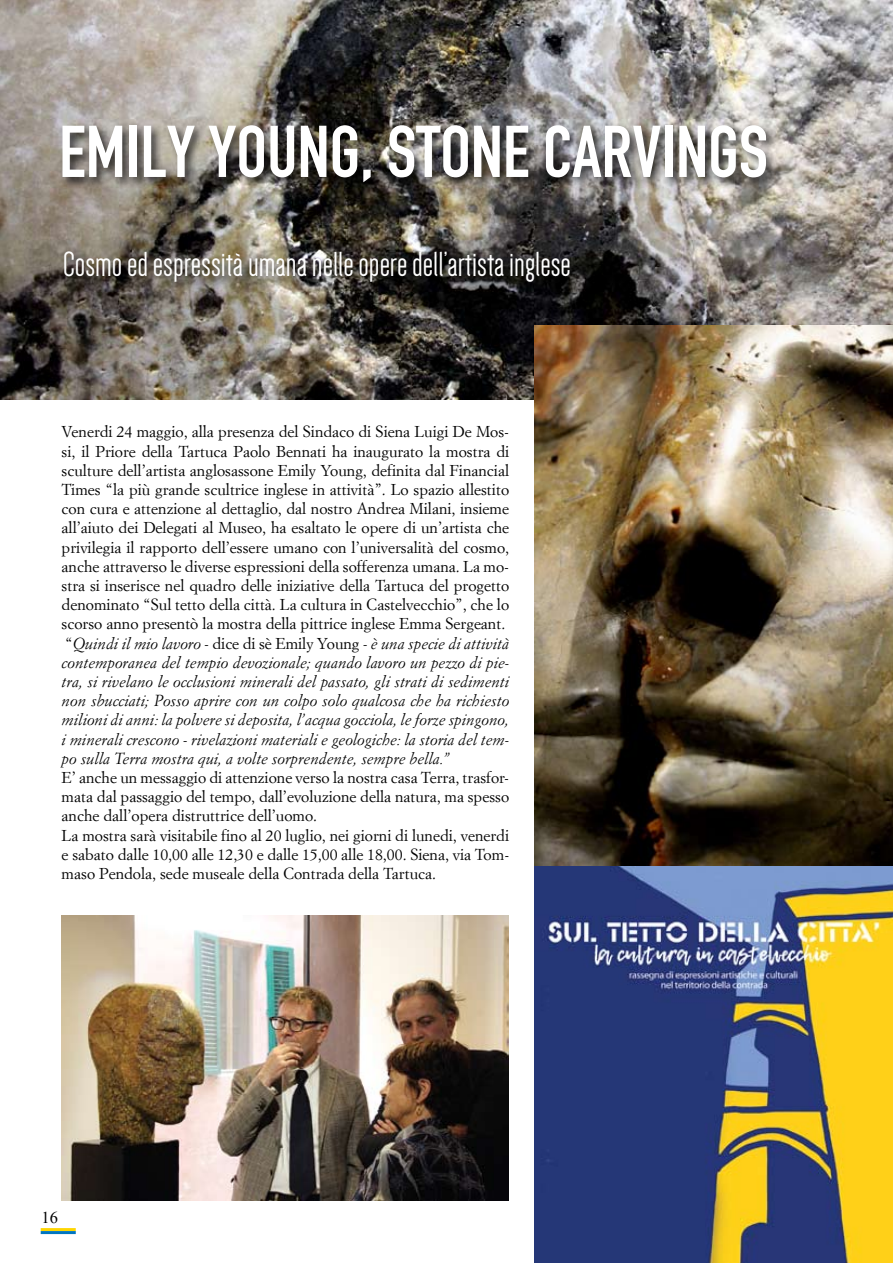
<style>
.page{position:relative;width:893px;height:1263px;background:#fff}
.page>*{position:absolute;margin:0;border:0;box-sizing:border-box;transform-origin:0 0}
.t1{font:72px "engschriftcaps";color:#fff}
.t2{font:36px "Dense";color:#fff}
.t3{font:16.5px "Times New Roman";color:#000}
.t4{font:15.75px/19.2px "Simoncini Garamond";color:#000;text-align:justify}
.t5{font:italic 15.75px/19.2px "Simoncini Garamond Std";color:#000;text-align:justify}
.s1{font-family:"Simoncini Garamond";font-style:normal}
</style>
<div class="page">
<hr style="left:41px;top:1228px;width:35px;height:3px;background:#ffd600">
<hr style="left:41px;top:1231px;width:35px;height:3px;background:#0076c0">
<img style="left:0;top:0;width:893px;height:400px">
<img style="left:534px;top:325px;width:359px;height:938px">
<div style="left:59px;top:121px;width:821px;height:108px;background:#000;opacity:.75"></div>
<div style="left:62px;top:249px;width:582px;height:67px;background:#000;opacity:.75"></div>
<img style="left:62px;top:915px;width:446px;height:285px">
<h1 class="t1" style="left:59px;top:109px;width:710px">EMILY YOUNG, STONE CARVINGS</h1>
<h2 class="t2" style="left:63px;top:247px;width:510px">Cosmo ed espressità umana nelle opere dell’artista inglese</h2>
<p class="t4" style="left:62px;top:422px;width:449px">Venerdi 24 maggio, alla presenza del Sindaco di Siena Luigi De Mos&shy;si, il Priore della Tartuca Paolo Bennati ha inaugurato la mostra di sculture dell’artista anglosassone Emily Young, definita dal Financial Times “la più grande scultrice inglese in attività”. Lo spazio allestito con cura e attenzione al dettaglio, dal nostro Andrea Milani, insieme all’aiuto dei Delegati al Museo, ha esaltato le opere di un’artista che privilegia il rapporto dell’essere umano con l’universalità del cosmo, anche attraverso le diverse espressioni della sofferenza umana. La mo&shy;stra si inserisce nel quadro delle iniziative della Tartuca del progetto denominato “Sul tetto della città. La cultura in Castelvecchio”, che lo scorso anno presentò la mostra della pittrice inglese Emma Sergeant.</p>
<p class="t5" style="left:62px;top:633px;width:449px"><span class="s1">“</span>Quindi il mio lavoro - <span class="s1">dice di sè Emily Young</span> - è una specie di attività contemporanea del tempio devozionale; quando lavoro un pezzo di pie&shy;tra, si rivelano le occlusioni minerali del passato, gli strati di sedimenti non sbucciati; Posso aprire con un colpo solo qualcosa che ha richiesto milioni di anni: la polvere si deposita, l’acqua gocciola, le forze spingono, i minerali crescono - rivelazioni materiali e geologiche: la storia del tem&shy;po sulla Terra mostra qui, a volte sorprendente, sempre bella.”</p>
<p class="t4" style="left:62px;top:767px;width:449px;text-align:left">E’ anche un messaggio di attenzione verso la nostra casa Terra, trasfor&shy;mata dal passaggio del tempo, dall’evoluzione della natura, ma spesso anche dall’opera distruttrice dell’uomo.<br>La mostra sarà visitabile fino al 20 luglio, nei giorni di lunedi, venerdi e sabato dalle 10,00 alle 12,30 e dalle 15,00 alle 18,00. Siena, via Tom&shy;maso Pendola, sede museale della Contrada della Tartuca.</p>
<p class="t3" style="left:41px;top:1206px;width:18px">16</p>
</div>
